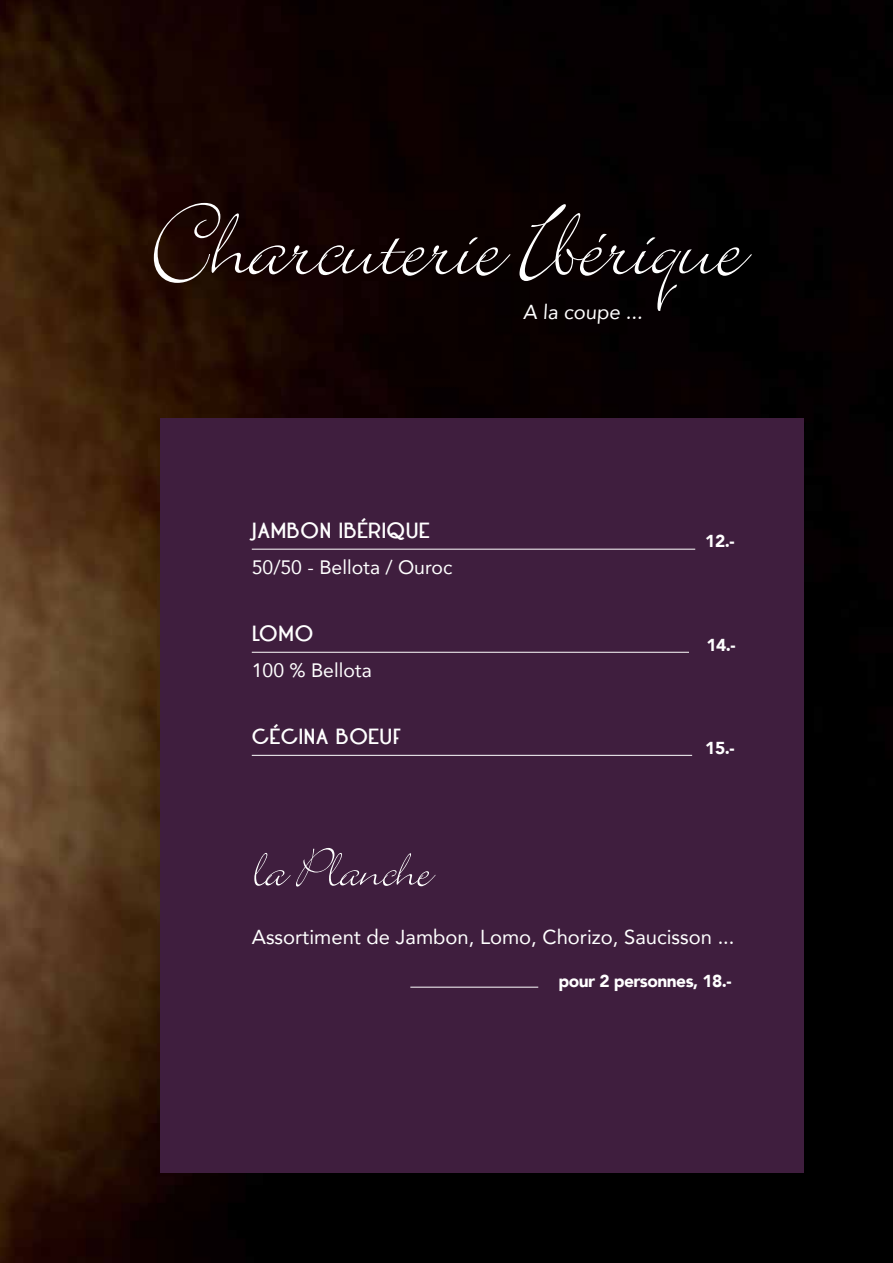
<style>
.page{position:relative;width:893px;height:1263px;background:#fff}
.page>*{position:absolute;margin:0;border:0;box-sizing:border-box;transform-origin:0 0}
.t1{font:113.55px "Bickley Script";letter-spacing:-.025em;color:#fff}
.t2{font:60.15px "Bickley Script";letter-spacing:-.025em;color:#fff}
.t3{font:20.25px "Avenir";color:#fff}
.t4{font:19.35px "Avenir";color:#fff}
.t5{font:700 17.4px "LRT Oksana";letter-spacing:.045em;color:#fff}
.t6{font:900 17.25px "Avenir";letter-spacing:-.03em;color:#fff}
</style>
<div class="page">
<img style="left:0;top:0;width:893px;height:1263px">
<div style="left:160px;top:419px;width:644px;height:754px;background:#3f1e3e"></div>
<hr style="left:252px;top:549px;width:443px;height:1px;background:#fff">
<hr style="left:252px;top:652px;width:437px;height:1px;background:#fff">
<hr style="left:252px;top:755px;width:440px;height:1px;background:#fff">
<hr style="left:410px;top:987px;width:128px;height:1px;background:#fff">
<h1 class="t1" style="left:149px;top:188px;width:597px">Charcuterie Ibérique</h1>
<p class="t3" style="left:523px;top:296px;width:123px">A la coupe ...</p>
<p class="t5" style="left:252px;top:518px;width:179px">JAMBON IBÉRIQUE</p>
<p class="t4" style="left:252px;top:552px;width:202px">50/50 - Bellota / Ouroc</p>
<p class="t5" style="left:252px;top:621px;width:63px">LOMO</p>
<p class="t4" style="left:252px;top:655px;width:122px">100 % Bellota</p>
<p class="t5" style="left:252px;top:724px;width:150px">CÉCINA BOEUF</p>
<h2 class="t2" style="left:252px;top:840px;width:181px">la Planche</h2>
<p class="t6" style="left:705px;top:527px;width:31px">12.-</p>
<p class="t6" style="left:706px;top:630px;width:31px">14.-</p>
<p class="t6" style="left:705px;top:733px;width:31px">15.-</p>
<p class="t3" style="left:252px;top:920px;width:484px">Assortiment de Jambon, Lomo, Chorizo, Saucisson ...</p>
<p class="t6" style="left:558px;top:966px;width:175px">pour 2 personnes, 18.-</p>
</div>
